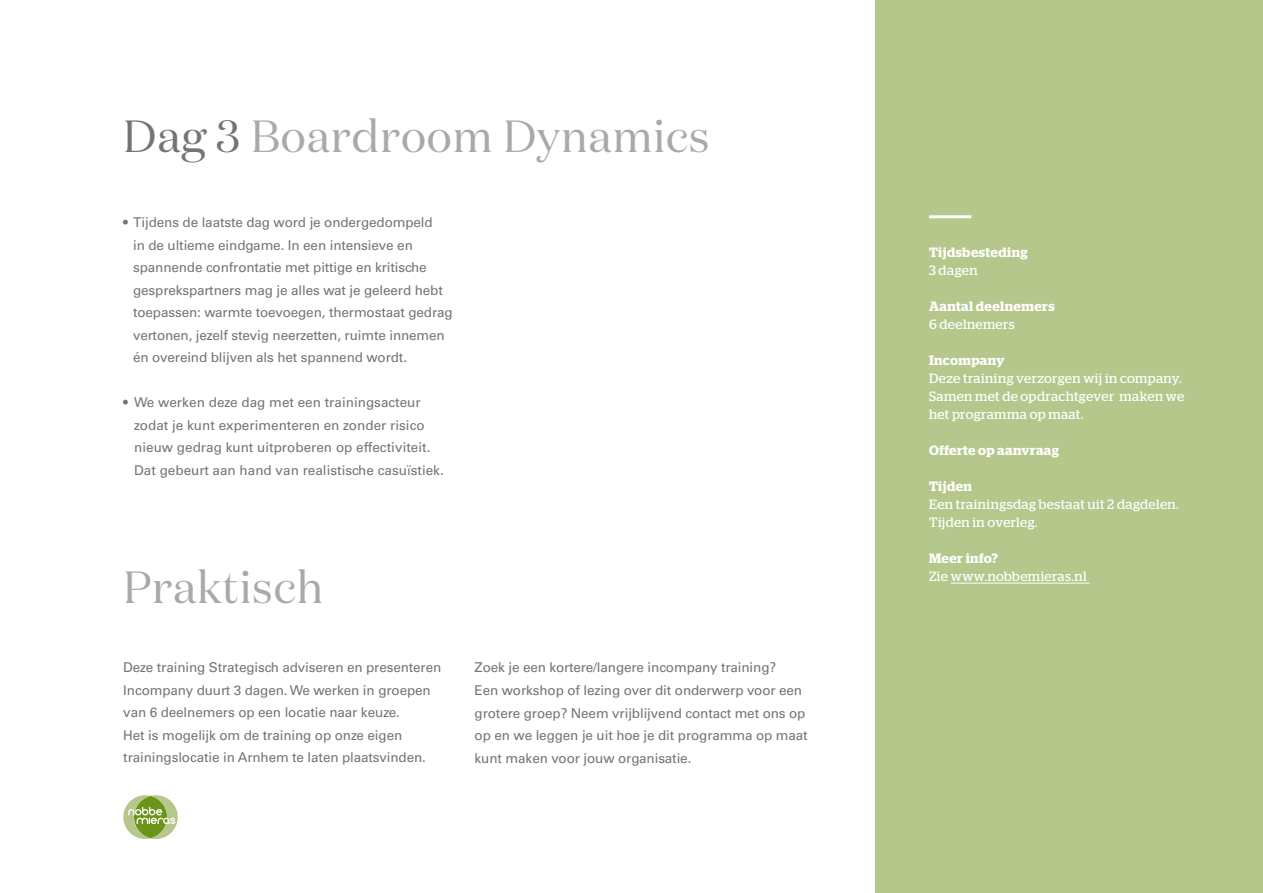
<style>
.page{position:relative;width:1263px;height:893px;background:#fff}
.page>*{position:absolute;margin:0;border:0;box-sizing:border-box;transform-origin:0 0}
.t1{font:45px "Domaine Disp";letter-spacing:.02em;color:#a8a9ab}
.t2{font:13.5px/22.5px "Univers";letter-spacing:-.01em;color:#747476}
.t3{font:13.5px/18px "Stag";letter-spacing:.03em;color:#fff}
.t4{font:600 13.5px "Stag";letter-spacing:.03em;color:#fff}
.s1{color:#747476}
</style>
<div class="page">
<div style="left:875px;top:0;width:388px;height:893px;background:#b5c78b"></div>
<svg style="left:123px;top:795px;width:55px;height:44px"></svg>
<hr style="left:951px;top:583px;width:138px;height:1px;background:#fff">
<hr style="left:929px;top:215px;width:42px;height:3px;background:#fff">
<h1 class="t1" style="left:123px;top:109px;width:588px"><span class="s1">Dag 3</span> Boardroom Dynamics</h1>
<p class="t2" style="left:133px;top:211px;width:321px;text-indent:-10px">• Tijdens de laatste dag word je ondergedompeld<br>in de ultieme eindgame. In een intensieve en spannende confrontatie met pittige en kritische gesprekspartners mag je alles wat je geleerd hebt toepassen: warmte toevoegen, thermostaat gedrag vertonen, jezelf stevig neerzetten, ruimte innemen én overeind blijven als het spannend wordt.</p>
<p class="t2" style="left:134px;top:391px;width:311px;text-indent:-11px">• We werken deze dag met een trainingsacteur zodat je kunt experimenteren en zonder risico nieuw gedrag kunt uitproberen op effectiviteit.<br>Dat gebeurt aan hand van realistische casuïstiek.</p>
<h1 class="t1" style="left:123px;top:559px;width:201px">Praktisch</h1>
<p class="t2" style="left:123px;top:656px;width:320px">Deze training Strategisch adviseren en presenteren Incompany duurt 3 dagen. We werken in groepen van 6 deelnemers op een locatie naar keuze.<br>Het is mogelijk om de training op onze eigen trainingslocatie in Arnhem te laten plaatsvinden.</p>
<p class="t2" style="left:475px;top:656px;width:335px">Zoek je een kortere/langere incompany training?<br>Een workshop of lezing over dit onderwerp voor een grotere groep? Neem vrijblijvend contact met ons op op en we leggen je uit hoe je dit programma op maat kunt maken voor jouw organisatie.</p>
<p class="t4" style="left:929px;top:245px;width:100px">Tijdsbesteding</p>
<p class="t3" style="left:929px;top:261px;width:50px">3 dagen</p>
<p class="t4" style="left:929px;top:299px;width:127px">Aantal deelnemers</p>
<p class="t3" style="left:929px;top:315px;width:87px">6 deelnemers</p>
<p class="t4" style="left:929px;top:353px;width:77px">Incompany</p>
<p class="t3" style="left:929px;top:369px;width:257px">Deze training verzorgen wij in company.<br>Samen met de opdrachtgever maken we het programma op maat.</p>
<p class="t4" style="left:929px;top:443px;width:131px">Offerte op aanvraag</p>
<p class="t4" style="left:929px;top:479px;width:44px">Tijden</p>
<p class="t3" style="left:929px;top:495px;width:251px">Een trainingsdag bestaat uit 2 dagdelen.<br>Tijden in overleg.</p>
<p class="t4" style="left:929px;top:551px;width:71px">Meer info?</p>
<p class="t3" style="left:929px;top:567px;width:159px">Zie www.nobbemieras.nl</p>
</div>
